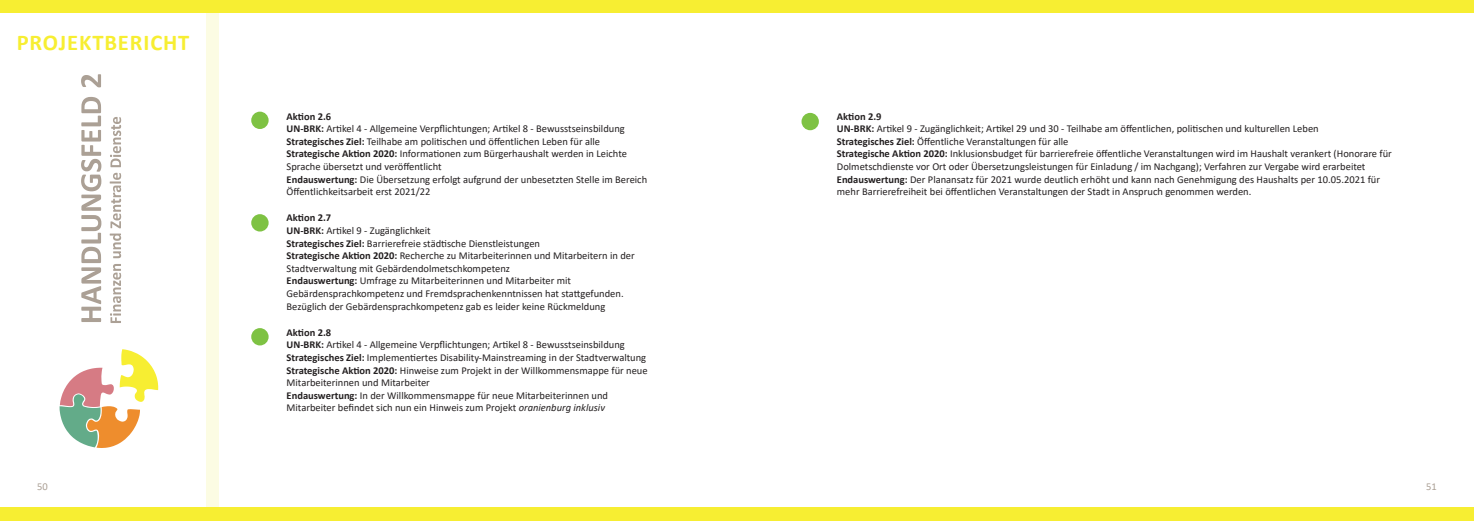
<style>
.page{position:relative;width:1474px;height:521px;background:#fff}
.page>*{position:absolute;margin:0;border:0;box-sizing:border-box;transform-origin:0 0}
.t1{font:700 22.57px "Calibri";letter-spacing:.04em;color:#f7ee32}
.t2{font:10.5px/12.6px "Calibri";color:#231f20}
.t3{font:10.5px "Calibri";color:#aba095}
.s1{font-weight:700}
.s2{font-style:italic}
</style>
<div class="page">
<div style="left:206px;top:0;width:13px;height:521px;background:#fcfce3"></div>
<div style="left:251px;top:112px;width:17px;height:17px;background:#7ec243;border-radius:50%"></div>
<div style="left:251px;top:214px;width:17px;height:17px;background:#7ec243;border-radius:50%"></div>
<div style="left:251px;top:328px;width:17px;height:17px;background:#7ec243;border-radius:50%"></div>
<svg style="left:110px;top:117px;width:11px;height:206px"></svg>
<svg style="left:81px;top:74px;width:20px;height:248px"></svg>
<svg style="left:59px;top:349px;width:99px;height:99px"></svg>
<div style="left:0;top:0;width:1473px;height:13px;background:#f7ee32"></div>
<div style="left:0;top:508px;width:1473px;height:13px;background:#f7ee32"></div>
<div style="left:801px;top:113px;width:18px;height:17px;background:#7ec243;border-radius:50%"></div>
<h1 class="t1" style="left:17px;top:27px;width:174px">PROJEKTBERICHT</h1>
<p class="t2" style="left:286px;top:109px;width:362px"><span class="s1">Aktion 2.6<br>UN-BRK:</span> Artikel 4 - Allgemeine Verpflichtungen; Artikel 8 - Bewusstseinsbildung <span class="s1">Strategisches Ziel:</span> Teilhabe am politischen und öffentlichen Leben für alle <span class="s1">Strategische Aktion 2020:</span> Informationen zum Bürgerhaushalt werden in Leichte Sprache übersetzt und veröffentlicht<br><span class="s1">Endauswertung:</span> Die Übersetzung erfolgt aufgrund der unbesetzten Stelle im Bereich Öffentlichkeitsarbeit erst 2021/22</p>
<p class="t2" style="left:286px;top:211px;width:349px"><span class="s1">Aktion 2.7<br>UN-BRK:</span> Artikel 9 - Zugänglichkeit<br><span class="s1">Strategisches Ziel:</span> Barrierefreie städtische Dienstleistungen<br><span class="s1">Strategische Aktion 2020:</span> Recherche zu Mitarbeiterinnen und Mitarbeitern in der Stadtverwaltung mit Gebärdendolmetschkompetenz<br><span class="s1">Endauswertung:</span> Umfrage zu Mitarbeiterinnen und Mitarbeiter mit Gebärdensprachkompetenz und Fremdsprachenkenntnissen hat stattgefunden.<br>Bezüglich der Gebärdensprachkompetenz gab es leider keine Rückmeldung</p>
<p class="t2" style="left:286px;top:326px;width:362px"><span class="s1">Aktion 2.8<br>UN-BRK:</span> Artikel 4 - Allgemeine Verpflichtungen; Artikel 8 - Bewusstseinsbildung <span class="s1">Strategisches Ziel:</span> Implementiertes Disability-Mainstreaming in der Stadtverwaltung <span class="s1">Strategische Aktion 2020:</span> Hinweise zum Projekt in der Willkommensmappe für neue Mitarbeiterinnen und Mitarbeiter<br><span class="s1">Endauswertung:</span> In der Willkommensmappe für neue Mitarbeiterinnen und Mitarbeiter befindet sich nun ein Hinweis zum Projekt <span class="s2">oranienburg inklusiv</span></p>
<p class="t2" style="left:836px;top:109px;width:556px"><span class="s1">Aktion 2.9<br>UN-BRK:</span> Artikel 9 - Zugänglichkeit; Artikel 29 und 30 - Teilhabe am öffentlichen, politischen und kulturellen Leben<br><span class="s1">Strategisches Ziel:</span> Öffentliche Veranstaltungen für alle<br><span class="s1">Strategische Aktion 2020:</span> Inklusionsbudget für barrierefreie öffentliche Veranstaltungen wird im Haushalt verankert (Honorare für Dolmetschdienste vor Ort oder Übersetzungsleistungen für Einladung / im Nachgang); Verfahren zur Vergabe wird erarbeitet <span class="s1">Endauswertung:</span> Der Planansatz für 2021 wurde deutlich erhöht und kann nach Genehmigung des Haushalts per 10.05.2021 für mehr Barrierefreiheit bei öffentlichen Veranstaltungen der Stadt in Anspruch genommen werden.</p>
<p class="t3" style="left:37px;top:480px;width:12px">50</p>
<p class="t3" style="left:1426px;top:480px;width:12px">51</p>
</div>
